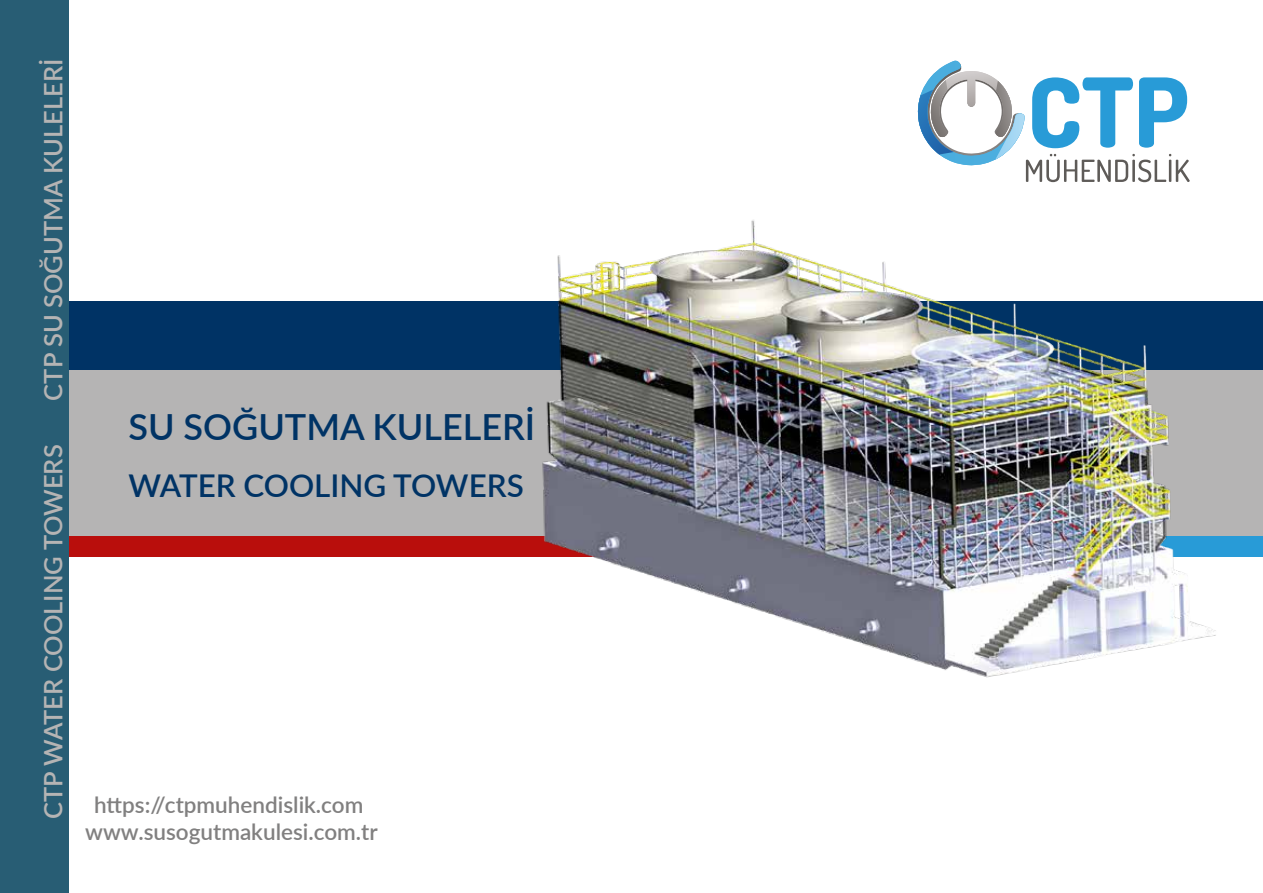
<style>
.page{position:relative;width:1263px;height:893px;background:#fff}
.page>*{position:absolute;margin:0;border:0;box-sizing:border-box;transform-origin:0 0}
.t1{font:600 36px "Lato";color:#003365}
.t2{font:600 31.35px "Lato";color:#003365}
.t3{font:600 25.5px "Lato";color:#b5b4b4}
.t4{font:600 22.5px/26.8px "Lato";color:#818080;text-align:center}
</style>
<div class="page">
<div style="left:69px;top:302px;width:1194px;height:68px;background:#003365"></div>
<div style="left:69px;top:536px;width:1191px;height:21px;background:#b90e0c"></div>
<div style="left:889px;top:536px;width:374px;height:21px;background:#289bd7"></div>
<div style="left:69px;top:370px;width:1194px;height:166px;background:#b5b4b4"></div>
<div style="left:0;top:0;width:69px;height:893px;background:#285d74"></div>
<svg style="left:918px;top:61px;width:272px;height:121px"></svg>
<img style="left:377px;top:220px;width:866px;height:458px">
<p class="t3" style="left:35px;top:400px;width:343px;rotate:-90deg">CTP SU SOĞUTMA KULELERİ</p>
<p class="t3" style="left:35px;top:819px;width:376px;rotate:-90deg">CTP WATER COOLING TOWERS</p>
<h1 class="t1" style="left:128px;top:400px;width:408px">SU SOĞUTMA KULELERİ</h1>
<h2 class="t2" style="left:128px;top:463px;width:397px">WATER COOLING TOWERS</h2>
<p class="t4" style="left:85px;top:791px;width:294px">https://ctpmuhendislik.com www.susogutmakulesi.com.tr</p>
</div>
